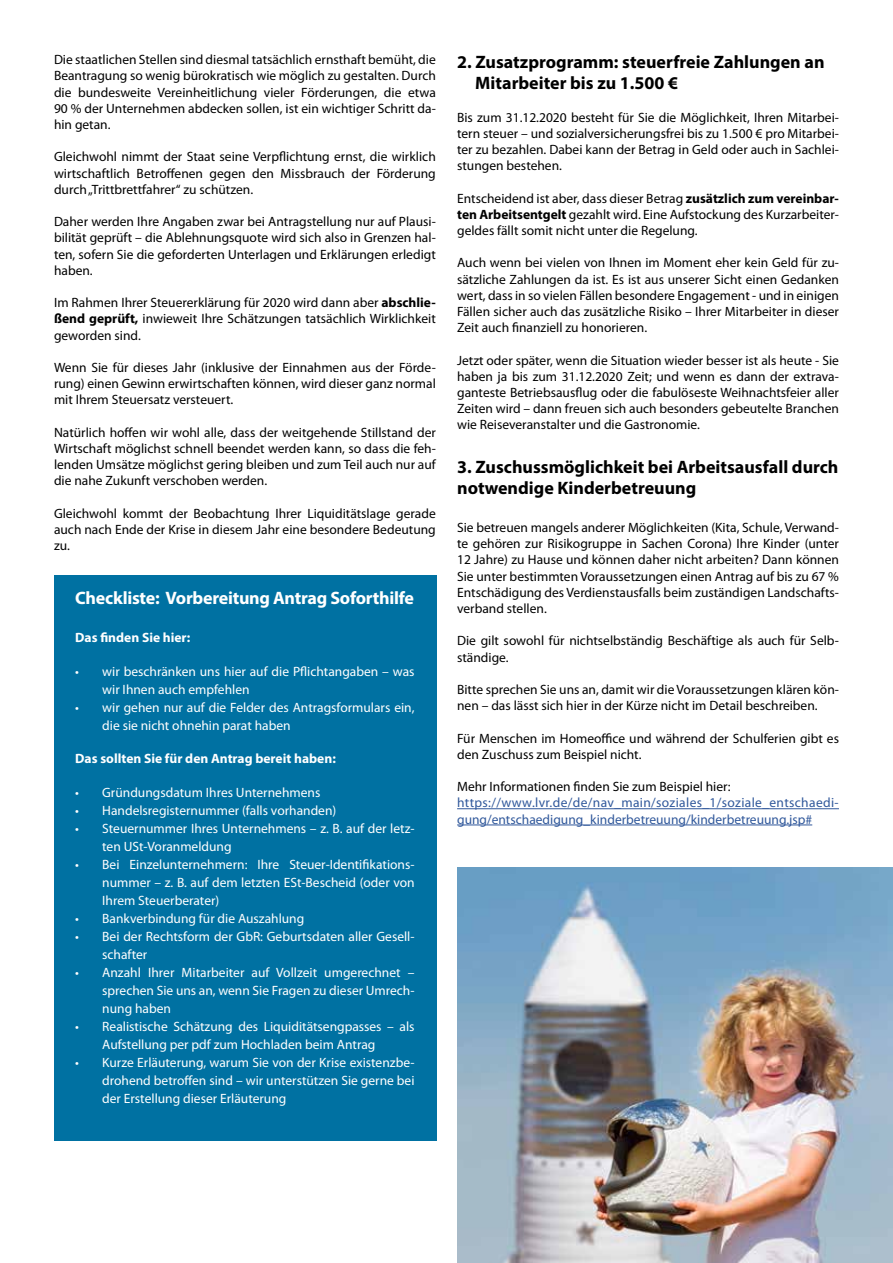
<style>
.page{position:relative;width:893px;height:1263px;background:#fff}
.page>*{position:absolute;margin:0;border:0;box-sizing:border-box;transform-origin:0 0}
.t1{font:700 18px/21.6px "Myriad Pro";color:#000}
.t2{font:700 18px "Myriad Pro";letter-spacing:-.015em;color:#fff}
.t3{font:13.5px/16.2px "Myriad Pro";color:#000;text-align:justify}
.t4{font:13.5px/18px "Myriad Pro";color:#fff}
.t5{font:13.5px/16.2px "Myriad Pro";color:#30589b}
.t6{font:700 13.5px "Myriad Pro";color:#fff}
.s1{font-weight:700}
</style>
<div class="page">
<div style="left:54px;top:575px;width:383px;height:566px;background:#0071a2"></div>
<img style="left:457px;top:867px;width:436px;height:396px">
<hr style="left:457px;top:808px;width:382px;height:1px;background:#30589b">
<hr style="left:457px;top:825px;width:355px;height:1px;background:#30589b">
<p class="t3" style="left:54px;top:51px;width:383px">Die staatlichen Stellen sind diesmal tatsächlich ernsthaft bemüht, die Beantragung so wenig bürokratisch wie möglich zu gestalten. Durch die bundesweite Vereinheitlichung vieler Förderungen, die etwa 90 % der Unternehmen abdecken sollen, ist ein wichtiger Schritt da&shy;hin getan.</p>
<p class="t3" style="left:54px;top:148px;width:383px">Gleichwohl nimmt der Staat seine Verpflichtung ernst, die wirklich wirtschaftlich Betroffenen gegen den Missbrauch der Förderung durch „Trittbrettfahrer“ zu schützen.</p>
<p class="t3" style="left:54px;top:213px;width:383px">Daher werden Ihre Angaben zwar bei Antragstellung nur auf Plausi&shy;bilität geprüft – die Ablehnungsquote wird sich also in Grenzen hal&shy;ten, sofern Sie die geforderten Unterlagen und Erklärungen erledigt haben.</p>
<p class="t3" style="left:54px;top:294px;width:383px">Im Rahmen Ihrer Steuererklärung für 2020 wird dann aber <span class="s1">abschlie&shy;ßend geprüft,</span> inwieweit Ihre Schätzungen tatsächlich Wirklichkeit geworden sind.</p>
<p class="t3" style="left:54px;top:359px;width:383px">Wenn Sie für dieses Jahr (inklusive der Einnahmen aus der Förde&shy;rung) einen Gewinn erwirtschaften können, wird dieser ganz normal mit Ihrem Steuersatz versteuert.</p>
<p class="t3" style="left:54px;top:424px;width:383px">Natürlich hoffen wir wohl alle, dass der weitgehende Stillstand der Wirtschaft möglichst schnell beendet werden kann, so dass die feh&shy;lenden Umsätze möglichst gering bleiben und zum Teil auch nur auf die nahe Zukunft verschoben werden.</p>
<p class="t3" style="left:54px;top:505px;width:383px">Gleichwohl kommt der Beobachtung Ihrer Liquiditätslage gerade auch nach Ende der Krise in diesem Jahr eine besondere Bedeutung zu.</p>
<h1 class="t2" style="left:75px;top:586px;width:340px">Checkliste: Vorbereitung Antrag Soforthilfe</h1>
<p class="t6" style="left:75px;top:629px;width:116px">Das finden Sie hier:</p>
<p class="t4" style="left:102px;top:662px;width:314px;text-indent:-27px">• wir beschränken uns hier auf die Pflichtangaben – was wir Ihnen auch empfehlen</p>
<p class="t4" style="left:102px;top:698px;width:314px;text-indent:-27px">• wir gehen nur auf die Felder des Antragsformulars ein, die sie nicht ohnehin parat haben</p>
<p class="t6" style="left:75px;top:749px;width:262px">Das sollten Sie für den Antrag bereit haben:</p>
<p class="t4" style="left:75px;top:783px;width:247px">• Gründungsdatum Ihres Unternehmens</p>
<p class="t4" style="left:75px;top:801px;width:263px">• Handelsregisternummer (falls vorhanden)</p>
<p class="t4" style="left:102px;top:819px;width:314px;text-indent:-27px">• Steuernummer Ihres Unternehmens – z. B. auf der letz&shy;ten USt-Voranmeldung</p>
<p class="t4" style="left:102px;top:855px;width:314px;text-align:justify;text-indent:-27px">• Bei Einzelunternehmern: Ihre Steuer-Identifikations&shy;nummer – z. B. auf dem letzten ESt-Bescheid (oder von Ihrem Steuerberater)</p>
<p class="t4" style="left:75px;top:909px;width:231px">• Bankverbindung für die Auszahlung</p>
<p class="t4" style="left:102px;top:927px;width:314px;text-indent:-27px">• Bei der Rechtsform der GbR: Geburtsdaten aller Gesell&shy;schafter</p>
<p class="t4" style="left:102px;top:963px;width:314px;text-align:justify;text-indent:-27px">• Anzahl Ihrer Mitarbeiter auf Vollzeit umgerechnet – sprechen Sie uns an, wenn Sie Fragen zu dieser Umrech&shy;nung haben</p>
<p class="t4" style="left:102px;top:1017px;width:314px;text-indent:-27px">• Realistische Schätzung des Liquiditätsengpasses – als<br>Aufstellung per pdf zum Hochladen beim Antrag</p>
<p class="t4" style="left:102px;top:1053px;width:314px;text-align:justify;text-indent:-27px">• Kurze Erläuterung, warum Sie von der Krise existenzbe&shy;drohend betroffen sind – wir unterstützen Sie gerne bei der Erstellung dieser Erläuterung</p>
<h1 class="t1" style="left:475px;top:50px;width:351px;text-indent:-18px">2. Zusatzprogramm: steuerfreie Zahlungen an<br>Mitarbeiter bis zu 1.500 €</h1>
<p class="t3" style="left:457px;top:109px;width:383px">Bis zum 31.12.2020 besteht für Sie die Möglichkeit, Ihren Mitarbei&shy;tern steuer – und sozialversicherungsfrei bis zu 1.500 € pro Mitarbei&shy;ter zu bezahlen. Dabei kann der Betrag in Geld oder auch in Sachlei&shy;stungen bestehen.</p>
<p class="t3" style="left:457px;top:190px;width:383px">Entscheidend ist aber, dass dieser Betrag <span class="s1">zusätzlich zum vereinbar&shy;ten Arbeitsentgelt</span> gezahlt wird. Eine Aufstockung des Kurzarbeiter&shy;geldes fällt somit nicht unter die Regelung.</p>
<p class="t3" style="left:457px;top:254px;width:383px">Auch wenn bei vielen von Ihnen im Moment eher kein Geld für zu&shy;sätzliche Zahlungen da ist. Es ist aus unserer Sicht einen Gedanken wert, dass in so vielen Fällen besondere Engagement - und in einigen Fällen sicher auch das zusätzliche Risiko – Ihrer Mitarbeiter in dieser Zeit auch finanziell zu honorieren.</p>
<p class="t3" style="left:457px;top:352px;width:383px">Jetzt oder später, wenn die Situation wieder besser ist als heute - Sie haben ja bis zum 31.12.2020 Zeit; und wenn es dann der extrava&shy;ganteste Betriebsausflug oder die fabulöseste Weihnachtsfeier aller Zeiten wird – dann freuen sich auch besonders gebeutelte Branchen wie Reiseveranstalter und die Gastronomie.</p>
<h1 class="t1" style="left:457px;top:455px;width:383px">3. Zuschussmöglichkeit bei Arbeitsausfall durch notwendige Kinderbetreuung</h1>
<p class="t3" style="left:457px;top:519px;width:383px">Sie betreuen mangels anderer Möglichkeiten (Kita, Schule, Verwand&shy;te gehören zur Risikogruppe in Sachen Corona) Ihre Kinder (unter 12 Jahre) zu Hause und können daher nicht arbeiten? Dann können Sie unter bestimmten Voraussetzungen einen Antrag auf bis zu 67 % Entschädigung des Verdienstausfalls beim zuständigen Landschafts&shy;verband stellen.</p>
<p class="t3" style="left:457px;top:632px;width:383px">Die gilt sowohl für nichtselbständig Beschäftige als auch für Selb&shy;ständige.</p>
<p class="t3" style="left:457px;top:681px;width:383px">Bitte sprechen Sie uns an, damit wir die Voraussetzungen klären kön&shy;nen – das lässt sich hier in der Kürze nicht im Detail beschreiben.</p>
<p class="t3" style="left:457px;top:730px;width:383px">Für Menschen im Homeoffice und während der Schulferien gibt es den Zuschuss zum Beispiel nicht.</p>
<p class="t3" style="left:457px;top:778px;width:275px">Mehr Informationen finden Sie zum Beispiel hier:</p>
<p class="t5" style="left:457px;top:794px;width:383px">https://www.lvr.de/de/nav_main/soziales_1/soziale_entschaedi&shy;gung/entschaedigung_kinderbetreuung/kinderbetreuung.jsp#</p>
</div>
